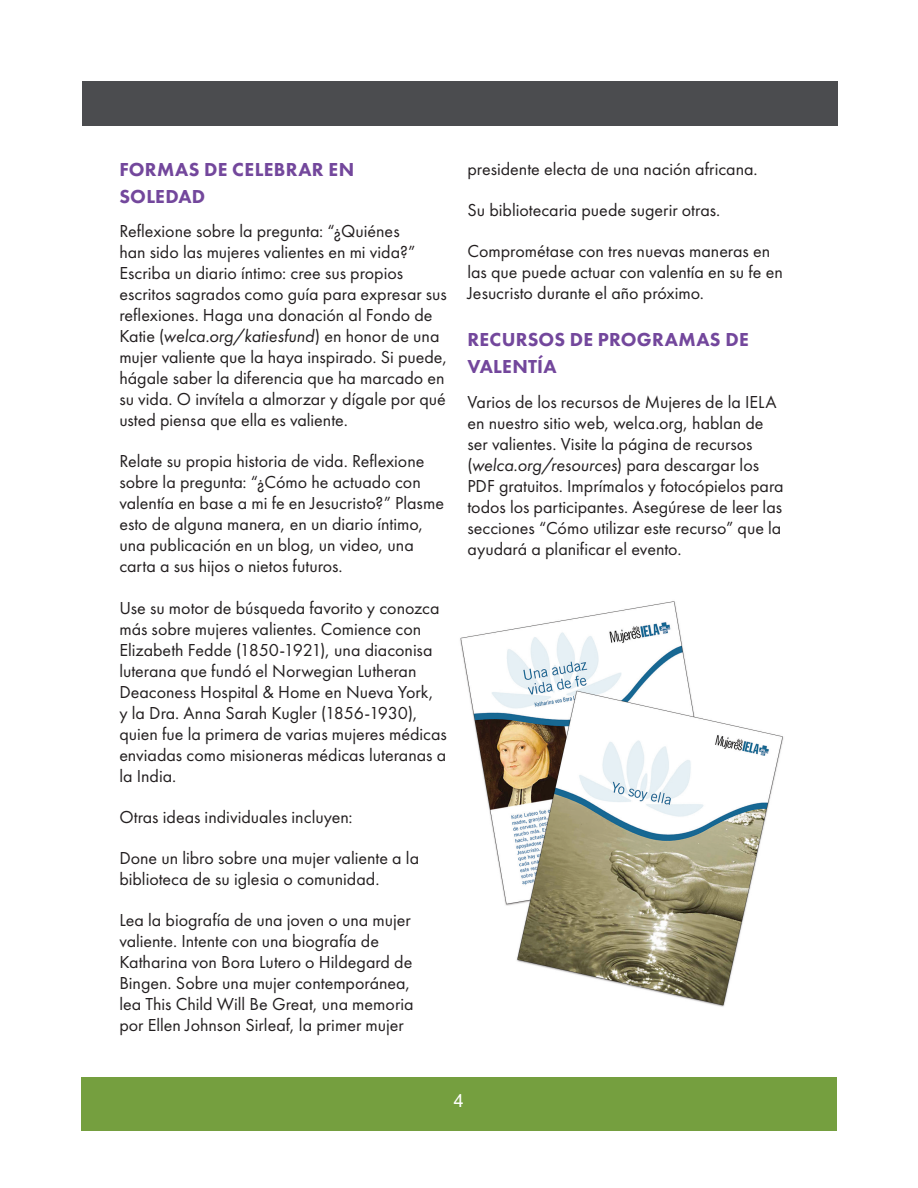
<style>
.page{position:relative;width:918px;height:1188px;background:#fff}
.page>*{position:absolute;margin:0;border:0;box-sizing:border-box;transform-origin:0 0}
.subhead{font:800 19.5px/27px "Futura PT";letter-spacing:.015em;color:#73479c}
.body_text{font:18px/21px "Futura PT";color:#231f20}
.t1{font:18px "Arial";color:#fff}
.s1{font-style:italic}
</style>
<div class="page">
<div style="left:81px;top:1078px;width:756px;height:53px;background:#759f3f"></div>
<div style="left:82px;top:81px;width:756px;height:44px;background:#4b4c4f"></div>
<img style="left:460px;top:601px;width:324px;height:406px">
<p class="subhead" style="left:119px;top:155px;width:236px">FORMAS DE CELEBRAR EN<br>SOLEDAD</p>
<p class="body_text" style="left:119px;top:221px;width:329px">Reflexione sobre la pregunta: “¿Quiénes<br>han sido las mujeres valientes en mi vida?” Escriba un diario íntimo: cree sus propios escritos sagrados como guía para expresar sus reflexiones. Haga una donación al Fondo de Katie (<span class="s1">welca.org/katiesfund</span>) en honor de una mujer valiente que la haya inspirado. Si puede, hágale saber la diferencia que ha marcado en su vida. O invítela a almorzar y dígale por qué usted piensa que ella es valiente.</p>
<p class="body_text" style="left:119px;top:451px;width:326px">Relate su propia historia de vida. Reflexione sobre la pregunta: “¿Cómo he actuado con valentía en base a mi fe en Jesucristo?” Plasme esto de alguna manera, en un diario íntimo, una publicación en un blog, un video, una carta a sus hijos o nietos futuros.</p>
<p class="body_text" style="left:119px;top:597px;width:329px">Use su motor de búsqueda favorito y conozca más sobre mujeres valientes. Comience con Elizabeth Fedde (1850-1921), una diaconisa luterana que fundó el Norwegian Lutheran Deaconess Hospital &amp; Home en Nueva York,<br>y la Dra. Anna Sarah Kugler (1856-1930), quien fue la primera de varias mujeres médicas enviadas como misioneras médicas luteranas a la India.</p>
<p class="body_text" style="left:119px;top:806px;width:235px">Otras ideas individuales incluyen:</p>
<p class="body_text" style="left:119px;top:848px;width:301px">Done un libro sobre una mujer valiente a la biblioteca de su iglesia o comunidad.</p>
<p class="body_text" style="left:119px;top:910px;width:296px">Lea la biografía de una joven o una mujer valiente. Intente con una biografía de Katharina von Bora Lutero o Hildegard de Bingen. Sobre una mujer contemporánea, lea This Child Will Be Great, una memoria por Ellen Johnson Sirleaf, la primer mujer</p>
<p class="body_text" style="left:467px;top:158px;width:292px">presidente electa de una nación africana.</p>
<p class="body_text" style="left:467px;top:199px;width:254px">Su bibliotecaria puede sugerir otras.</p>
<p class="body_text" style="left:467px;top:241px;width:317px">Comprométase con tres nuevas maneras en las que puede actuar con valentía en su fe en<br>Jesucristo durante el año próximo.</p>
<p class="subhead" style="left:468px;top:326px;width:283px">RECURSOS DE PROGRAMAS DE<br>VALENTÍA</p>
<p class="body_text" style="left:467px;top:391px;width:318px">Varios de los recursos de Mujeres de la IELA en nuestro sitio web, welca.org, hablan de ser valientes. Visite la página de recursos (<span class="s1">welca.org/resources</span>) para descargar los PDF gratuitos. Imprímalos y fotocópielos para todos los participantes. Asegúrese de leer las secciones “Cómo utilizar este recurso” que la ayudará a planificar el evento.</p>
<p class="t1" style="left:454px;top:1089px;width:12px">4</p>
</div>
